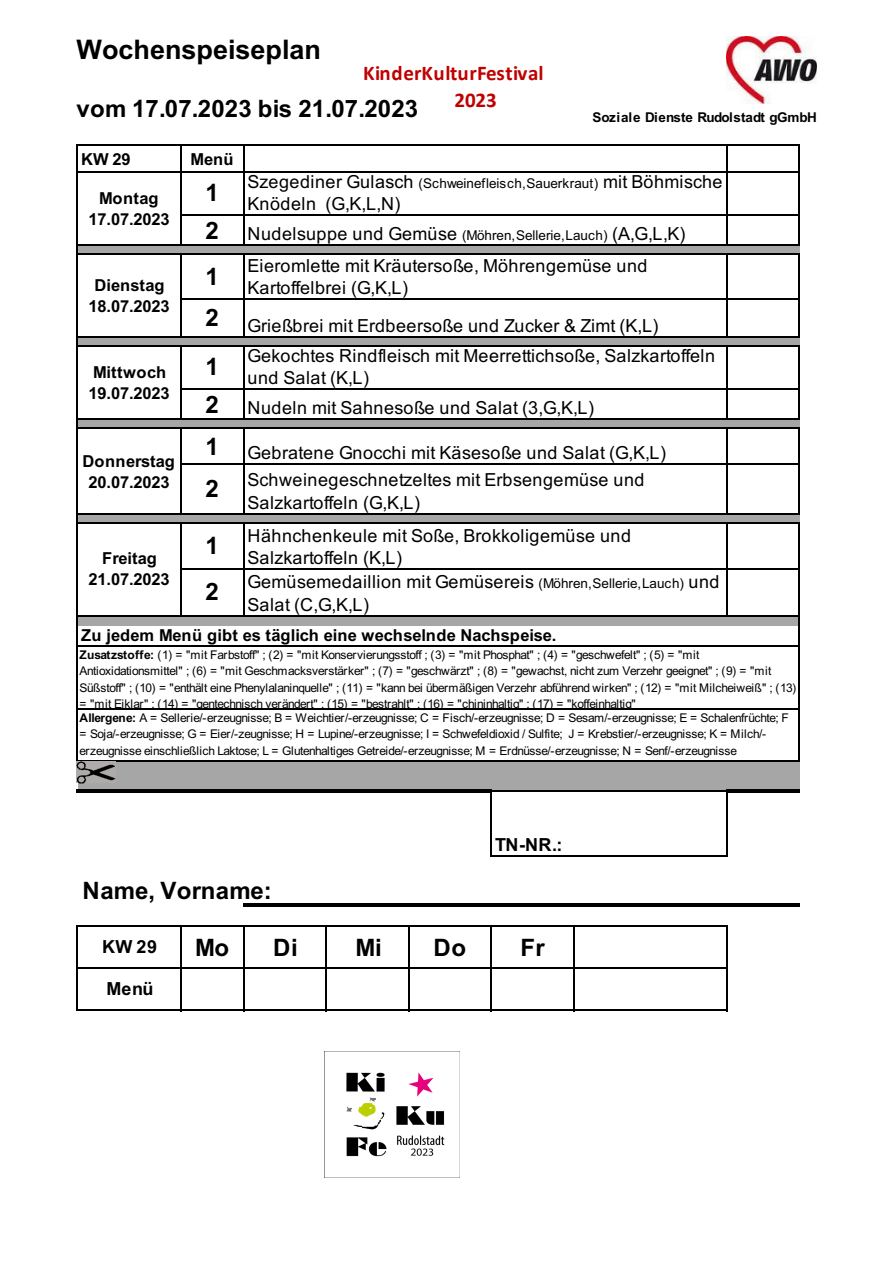
<style>
.page{position:relative;width:893px;height:1263px;background:#fff}
.page>*{position:absolute;margin:0;border:0;box-sizing:border-box;transform-origin:0 0}
.t1{font:700 27px "Arial";color:#000}
.t2{font:700 24px "Arial";letter-spacing:.005em;color:#000}
.t3{font:700 21px/27px "Calibri";letter-spacing:.005em;color:#c00000}
.t4{font:18px/22.5px "Arial";letter-spacing:.025em;color:#000}
.t5{font:18px "Arial";color:#000}
.t6{font:700 18px "Arial";letter-spacing:.025em;color:#000}
.t7{font:700 16.5px/21px "Arial";letter-spacing:-.01em;color:#000;text-align:center}
.t8{font:700 13.5px "Arial";color:#000}
.t9{font:12px/16.5px "Arial";letter-spacing:-.03em;color:#000}
.s1{font-size:13.5px}
.s2{font-weight:700;font-size:24px}
.s3{font-weight:700}
</style>
<div class="page">
<img style="left:726px;top:36px;width:90px;height:68px">
<div style="left:78px;top:244px;width:722px;height:11px;background:#a6a6a6"></div>
<div style="left:78px;top:336px;width:722px;height:10px;background:#a6a6a6"></div>
<div style="left:78px;top:418px;width:722px;height:11px;background:#a6a6a6"></div>
<div style="left:78px;top:513px;width:722px;height:10px;background:#a6a6a6"></div>
<div style="left:78px;top:615px;width:722px;height:10px;background:#a6a6a6"></div>
<div style="left:78px;top:760px;width:722px;height:32px;background:#a6a6a6"></div>
<hr style="left:180px;top:146px;width:2px;height:100px;background:#000">
<hr style="left:243px;top:146px;width:1px;height:100px;background:#000">
<hr style="left:726px;top:146px;width:2px;height:100px;background:#000">
<hr style="left:798px;top:146px;width:2px;height:100px;background:#000">
<hr style="left:180px;top:255px;width:2px;height:83px;background:#000">
<hr style="left:243px;top:255px;width:1px;height:83px;background:#000">
<hr style="left:726px;top:255px;width:2px;height:83px;background:#000">
<hr style="left:798px;top:255px;width:2px;height:83px;background:#000">
<hr style="left:180px;top:346px;width:2px;height:74px;background:#000">
<hr style="left:243px;top:346px;width:1px;height:74px;background:#000">
<hr style="left:726px;top:346px;width:2px;height:74px;background:#000">
<hr style="left:798px;top:346px;width:2px;height:74px;background:#000">
<hr style="left:180px;top:429px;width:2px;height:85px;background:#000">
<hr style="left:243px;top:429px;width:1px;height:85px;background:#000">
<hr style="left:726px;top:429px;width:2px;height:85px;background:#000">
<hr style="left:798px;top:429px;width:2px;height:85px;background:#000">
<hr style="left:76px;top:789px;width:416px;height:3px;background:#000">
<hr style="left:492px;top:790px;width:234px;height:2px;background:#000">
<hr style="left:726px;top:523px;width:2px;height:93px;background:#000">
<hr style="left:76px;top:144px;width:2px;height:618px;background:#000">
<hr style="left:180px;top:523px;width:2px;height:93px;background:#000">
<hr style="left:243px;top:523px;width:1px;height:93px;background:#000">
<hr style="left:490px;top:792px;width:2px;height:64px;background:#000">
<hr style="left:726px;top:792px;width:2px;height:64px;background:#000">
<hr style="left:76px;top:925px;width:2px;height:86px;background:#000">
<hr style="left:180px;top:927px;width:2px;height:84px;background:#000">
<hr style="left:243px;top:927px;width:1px;height:84px;background:#000">
<hr style="left:726px;top:927px;width:2px;height:84px;background:#000">
<hr style="left:798px;top:523px;width:2px;height:239px;background:#000">
<hr style="left:490px;top:927px;width:2px;height:84px;background:#000">
<hr style="left:326px;top:927px;width:1px;height:84px;background:#000">
<hr style="left:408px;top:927px;width:2px;height:84px;background:#000">
<hr style="left:573px;top:927px;width:1px;height:84px;background:#000">
<hr style="left:78px;top:144px;width:722px;height:2px;background:#000">
<hr style="left:78px;top:171px;width:722px;height:1px;background:#000">
<hr style="left:182px;top:214px;width:618px;height:2px;background:#000">
<hr style="left:78px;top:244px;width:722px;height:2px;background:#000">
<hr style="left:78px;top:254px;width:722px;height:1px;background:#000">
<hr style="left:182px;top:298px;width:618px;height:2px;background:#000">
<hr style="left:78px;top:336px;width:722px;height:2px;background:#000">
<hr style="left:78px;top:345px;width:722px;height:1px;background:#000">
<hr style="left:182px;top:388px;width:618px;height:2px;background:#000">
<hr style="left:78px;top:418px;width:722px;height:2px;background:#000">
<hr style="left:78px;top:428px;width:722px;height:1px;background:#000">
<hr style="left:182px;top:464px;width:618px;height:1px;background:#000">
<hr style="left:78px;top:513px;width:722px;height:1px;background:#000">
<hr style="left:78px;top:522px;width:722px;height:1px;background:#000">
<hr style="left:182px;top:568px;width:618px;height:2px;background:#000">
<hr style="left:78px;top:615px;width:722px;height:1px;background:#000">
<hr style="left:78px;top:645px;width:722px;height:1px;background:#000">
<hr style="left:78px;top:708px;width:722px;height:1px;background:#000">
<hr style="left:78px;top:760px;width:722px;height:2px;background:#000">
<hr style="left:726px;top:789px;width:74px;height:3px;background:#000">
<hr style="left:492px;top:855px;width:236px;height:1px;background:#000">
<hr style="left:243px;top:903px;width:557px;height:3px;background:#000">
<hr style="left:78px;top:925px;width:650px;height:2px;background:#000">
<hr style="left:78px;top:967px;width:650px;height:2px;background:#000">
<hr style="left:78px;top:1009px;width:650px;height:2px;background:#000">
<img style="left:76px;top:761px;width:40px;height:22px">
<img style="left:324px;top:1052px;width:135px;height:126px">
<h1 class="t1" style="left:76px;top:34px;width:246px">Wochenspeiseplan</h1>
<h2 class="t2" style="left:76px;top:95px;width:343px">vom 17.07.2023 bis 21.07.2023</h2>
<h3 class="t3" style="left:455px;top:59px;width:91px;text-indent:-92px">KinderKulturFestival<br>2023</h3>
<h3 class="t7" style="left:81px;top:149px;width:51px">KW 29</h3>
<h3 class="t7" style="left:190px;top:149px;width:45px">Menü</h3>
<p class="t8" style="left:592px;top:109px;width:226px">Soziale Dienste Rudolstadt gGmbH</p>
<h3 class="t7" style="left:88px;top:188px;width:83px">Montag<br>17.07.2023</h3>
<h2 class="t2" style="left:206px;top:179px;width:15px">1</h2>
<h3 class="t4" style="left:248px;top:170px;width:477px">Szegediner Gulasch <span class="s1">(Schweinefleisch,Sauerkraut)</span> mit Böhmische<br>Knödeln (G,K,L,N)</h3>
<h3 class="t4" style="left:206px;top:223px;width:481px"><span class="s2">2</span> Nudelsuppe und Gemüse <span class="s1">(Möhren,Sellerie,Lauch)</span> (A,G,L,K)</h3>
<h3 class="t7" style="left:88px;top:275px;width:83px">Dienstag<br>18.07.2023</h3>
<h2 class="t2" style="left:206px;top:263px;width:15px">1</h2>
<h3 class="t4" style="left:248px;top:254px;width:401px">Eieromlette mit Kräutersoße, Möhrengemüse und<br>Kartoffelbrei (G,K,L)</h3>
<h3 class="t4" style="left:206px;top:314px;width:454px"><sup>2</sup> Grießbrei mit Erdbeersoße und Zucker &amp; Zimt (K,L)</h3>
<h3 class="t7" style="left:88px;top:362px;width:83px;text-align:left">Mittwoch<br>19.07.2023</h3>
<h2 class="t2" style="left:206px;top:353px;width:15px">1</h2>
<h3 class="t4" style="left:248px;top:344px;width:469px">Gekochtes Rindfleisch mit Meerrettichsoße, Salzkartoffeln und Salat (K,L)</h3>
<h3 class="t4" style="left:206px;top:397px;width:390px"><span class="s2">2</span> Nudeln mit Sahnesoße und Salat (3,G,K,L)</h3>
<h3 class="t7" style="left:82px;top:450px;width:94px">Donnerstag<br>20.07.2023</h3>
<h3 class="t7" style="left:88px;top:548px;width:83px">Freitag<br>21.07.2023</h3>
<h3 class="t4" style="left:206px;top:439px;width:462px;line-height:27px"><sup>1</sup> Gebratene Gnocchi mit Käsesoße und Salat (G,K,L)<br><span class="s2">2</span> Schweinegeschnetzeltes mit Erbsengemüse und</h3>
<h3 class="t5" style="left:248px;top:492px;width:174px">Salzkartoffeln (G,K,L)</h3>
<h2 class="t2" style="left:206px;top:532px;width:15px">1</h2>
<h3 class="t4" style="left:248px;top:524px;width:385px">Hähnchenkeule mit Soße, Brokkoligemüse und<br>Salzkartoffeln (K,L)</h3>
<h2 class="t2" style="left:206px;top:578px;width:15px">2</h2>
<h3 class="t4" style="left:248px;top:571px;width:473px">Gemüsemedaillion mit Gemüsereis <span class="s1">(Möhren,Sellerie,Lauch)</span> und<br>Salat (C,G,K,L)</h3>
<h3 class="t7" style="left:81px;top:624px;width:477px">Zu jedem Menü gibt es täglich eine wechselnde Nachspeise.</h3>
<p class="t9" style="left:80px;top:646px;width:718px"><span class="s3">Zusatzstoffe:</span> (1) = "mit Farbstoff" ; (2) = "mit Konservierungsstoff ; (3) = "mit Phosphat" ; (4) = "geschwefelt" ; (5) = "mit Antioxidationsmittel" ; (6) = "mit Geschmacksverstärker" ; (7) = "geschwärzt" ; (8) = "gewachst, nicht zum Verzehr geeignet" ; (9) = "mit Süßstoff" ; (10) = "enthält eine Phenylalaninquelle" ; (11) = "kann bei übermäßigen Verzehr abführend wirken" ; (12) = "mit Milcheiweiß" ; (13) = "mit Eiklar" ; (14) = "gentechnisch verändert" ; (15) = "bestrahlt" ; (16) = "chininhaltig" ; (17) = "koffeinhaltig"</p>
<p class="t9" style="left:80px;top:709px;width:711px"><span class="s3">Allergene:</span> A = Sellerie/-erzeugnisse; B = Weichtier/-erzeugnisse; C = Fisch/-erzeugnisse; D = Sesam/-erzeugnisse; E = Schalenfrüchte; F = Soja/-erzeugnisse; G = Eier/-zeugnisse; H = Lupine/-erzeugnisse; I = Schwefeldioxid / Sulfite; J = Krebstier/-erzeugnisse; K = Milch/- erzeugnisse einschließlich Laktose; L = Glutenhaltiges Getreide/-erzeugnisse; M = Erdnüsse/-erzeugnisse; N = Senf/-erzeugnisse</p>
<h2 class="t2" style="left:82px;top:877px;width:191px">Name, Vorname:</h2>
<h3 class="t6" style="left:495px;top:834px;width:69px">TN-NR.:</h3>
<h3 class="t6" style="left:102px;top:936px;width:57px">KW 29</h3>
<h2 class="t2" style="left:195px;top:934px;width:36px">Mo</h2>
<h2 class="t2" style="left:273px;top:934px;width:26px">Di</h2>
<h2 class="t2" style="left:356px;top:934px;width:28px">Mi</h2>
<h2 class="t2" style="left:434px;top:934px;width:34px">Do</h2>
<h2 class="t2" style="left:520px;top:934px;width:26px">Fr</h2>
<h3 class="t6" style="left:106px;top:978px;width:48px">Menü</h3>
</div>
